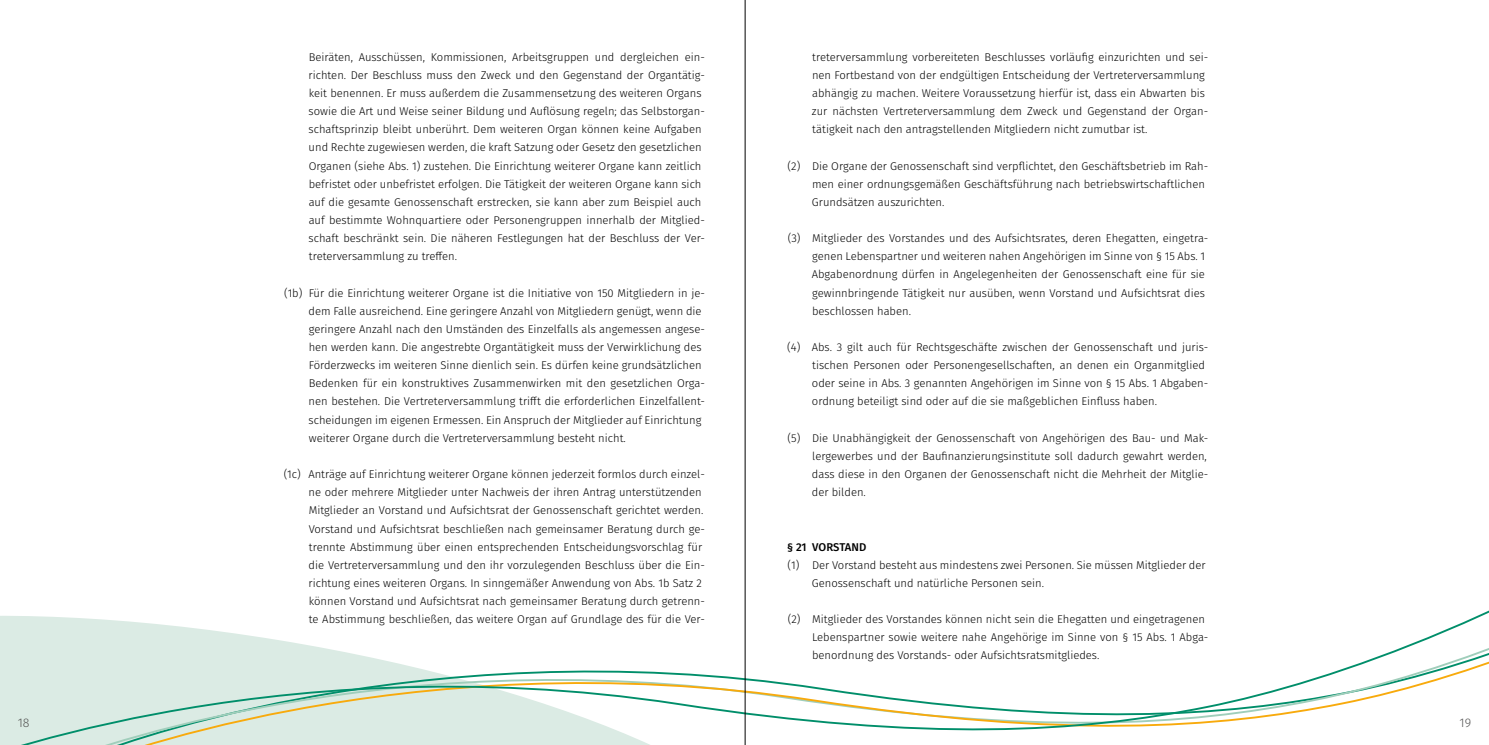
<style>
.page{position:relative;width:1489px;height:745px;background:#fff}
.page>*{position:absolute;margin:0;border:0;box-sizing:border-box;transform-origin:0 0}
.t1{font:300 12.5px "Fira Sans";color:#565655}
.t2{font:300 11.25px/18.1px "Fira Sans";color:#000}
.t3{font:500 11.25px "Fira Sans";letter-spacing:.005em;color:#000}
</style>
<div class="page">
<svg style="left:0;top:458px;width:1488px;height:286px"></svg>
<hr style="left:744px;top:0;width:1px;height:744px;background:#000">
<p class="t2" style="left:308px;top:48px;width:398px">Beiräten, Ausschüssen, Kommissionen, Arbeitsgruppen und dergleichen ein&shy;richten. Der Beschluss muss den Zweck und den Gegenstand der Organtätig&shy;keit benennen. Er muss außerdem die Zusammensetzung des weiteren Organs sowie die Art und Weise seiner Bildung und Auflösung regeln; das Selbstorgan&shy;schaftsprinzip bleibt unberührt. Dem weiteren Organ können keine Aufgaben und Rechte zugewiesen werden, die kraft Satzung oder Gesetz den gesetzlichen Organen (siehe Abs. 1) zustehen. Die Einrichtung weiterer Organe kann zeitlich befristet oder unbefristet erfolgen. Die Tätigkeit der weiteren Organe kann sich auf die gesamte Genossenschaft erstrecken, sie kann aber zum Beispiel auch auf bestimmte Wohnquartiere oder Personengruppen innerhalb der Mitglied&shy;schaft beschränkt sein. Die näheren Festlegungen hat der Beschluss der Ver&shy;treterversammlung zu treffen.</p>
<p class="t2" style="left:308px;top:283px;width:398px;text-indent:-24px">(1b) Für die Einrichtung weiterer Organe ist die Initiative von 150 Mitgliedern in je&shy;dem Falle ausreichend. Eine geringere Anzahl von Mitgliedern genügt, wenn die geringere Anzahl nach den Umständen des Einzelfalls als angemessen angese&shy;hen werden kann. Die angestrebte Organtätigkeit muss der Verwirklichung des Förderzwecks im weiteren Sinne dienlich sein. Es dürfen keine grundsätzlichen Bedenken für ein konstruktives Zusammenwirken mit den gesetzlichen Orga&shy;nen bestehen. Die Vertreterversammlung trifft die erforderlichen Einzelfallent&shy;scheidungen im eigenen Ermessen. Ein Anspruch der Mitglieder auf Einrichtung weiterer Organe durch die Vertreterversammlung besteht nicht.</p>
<p class="t2" style="left:308px;top:464px;width:398px;text-indent:-25px">(1c) Anträge auf Einrichtung weiterer Organe können jederzeit formlos durch einzel&shy;ne oder mehrere Mitglieder unter Nachweis der ihren Antrag unterstützenden Mitglieder an Vorstand und Aufsichtsrat der Genossenschaft gerichtet werden.<br>Vorstand und Aufsichtsrat beschließen nach gemeinsamer Beratung durch ge&shy;trennte Abstimmung über einen entsprechenden Entscheidungsvorschlag für die Vertreterversammlung und den ihr vorzulegenden Beschluss über die Ein&shy;richtung eines weiteren Organs. In sinngemäßer Anwendung von Abs. 1b Satz 2 können Vorstand und Aufsichtsrat nach gemeinsamer Beratung durch getrenn&shy;te Abstimmung beschließen, das weitere Organ auf Grundlage des für die Ver-</p>
<p class="t2" style="left:812px;top:48px;width:398px">treterversammlung vorbereiteten Beschlusses vorläufig einzurichten und sei&shy;nen Fortbestand von der endgültigen Entscheidung der Vertreterversammlung abhängig zu machen. Weitere Voraussetzung hierfür ist, dass ein Abwarten bis zur nächsten Vertreterversammlung dem Zweck und Gegenstand der Organ&shy;tätigkeit nach den antragstellenden Mitgliedern nicht zumutbar ist.</p>
<p class="t2" style="left:811px;top:156px;width:398px;text-indent:-24px">(2) Die Organe der Genossenschaft sind verpflichtet, den Geschäftsbetrieb im Rah&shy;men einer ordnungsgemäßen Geschäftsführung nach betriebswirtschaftlichen<br>Grundsätzen auszurichten.</p>
<p class="t2" style="left:811px;top:229px;width:398px;text-indent:-24px">(3) Mitglieder des Vorstandes und des Aufsichtsrates, deren Ehegatten, eingetra&shy;genen Lebenspartner und weiteren nahen Angehörigen im Sinne von § 15 Abs. 1<br>Abgabenordnung dürfen in Angelegenheiten der Genossenschaft eine für sie gewinnbringende Tätigkeit nur ausüben, wenn Vorstand und Aufsichtsrat dies beschlossen haben.</p>
<p class="t2" style="left:812px;top:338px;width:398px;text-indent:-25px">(4) Abs. 3 gilt auch für Rechtsgeschäfte zwischen der Genossenschaft und juris&shy;tischen Personen oder Personengesellschaften, an denen ein Organmitglied oder seine in Abs. 3 genannten Angehörigen im Sinne von § 15 Abs. 1 Abgaben&shy;ordnung beteiligt sind oder auf die sie maßgeblichen Einfluss haben.</p>
<p class="t2" style="left:812px;top:428px;width:398px;text-indent:-24px">(5) Die Unabhängigkeit der Genossenschaft von Angehörigen des Bau- und Mak&shy;lergewerbes und der Baufinanzierungsinstitute soll dadurch gewahrt werden, dass diese in den Organen der Genossenschaft nicht die Mehrheit der Mitglie&shy;der bilden.</p>
<p class="t3" style="left:787px;top:537px;width:81px">§ 21 VORSTAND</p>
<p class="t2" style="left:811px;top:555px;width:395px;text-indent:-24px">(1) Der Vorstand besteht aus mindestens zwei Personen. Sie müssen Mitglieder der<br>Genossenschaft und natürliche Personen sein.</p>
<p class="t2" style="left:812px;top:609px;width:398px;text-indent:-24px">(2) Mitglieder des Vorstandes können nicht sein die Ehegatten und eingetragenen<br>Lebenspartner sowie weitere nahe Angehörige im Sinne von § 15 Abs. 1 Abga&shy;benordnung des Vorstands- oder Aufsichtsratsmitgliedes.</p>
<p class="t1" style="left:18px;top:713px;width:13px">18</p>
<p class="t1" style="left:1459px;top:713px;width:13px">19</p>
</div>
